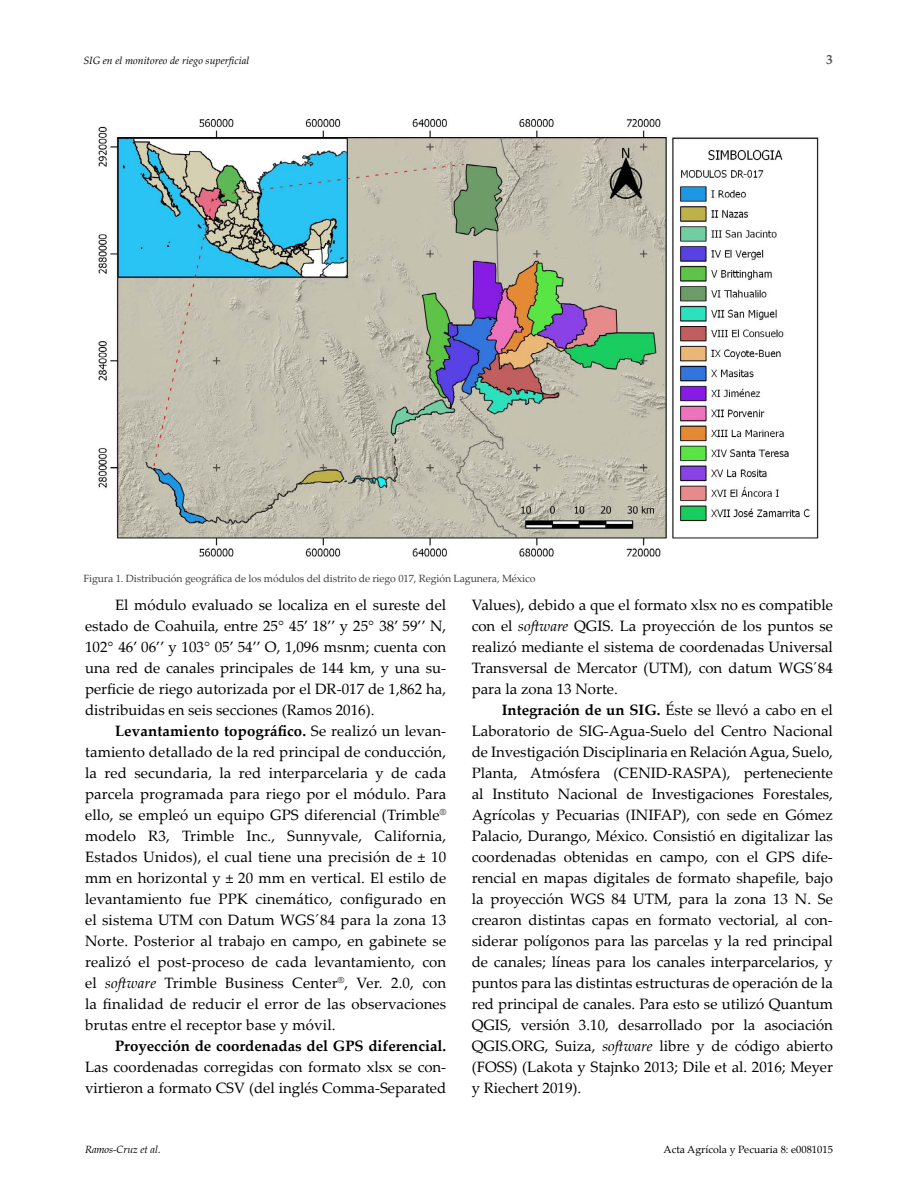
<style>
.page{position:relative;width:918px;height:1188px;background:#fff}
.page>*{position:absolute;margin:0;border:0;box-sizing:border-box;transform-origin:0 0}
.t1{font:15px/21px "Palatino Linotype";color:#000;text-align:justify}
.t2{font:700 15px "Palatino Linotype";color:#000}
.t3{font:700 13.5px "Palatino Linotype";color:#58595b}
.t4{font:10.5px "Palatino Linotype";letter-spacing:-.01em;color:#414042}
.t5{font:italic 10.5px "Palatino Linotype";color:#000}
.t6{font:10.5px "Palatino Linotype";color:#000}
.t7{font:italic 10.5px "Palatino";letter-spacing:-.01em;color:#000}
.s1{font-weight:700}
.s2{font-style:italic}
</style>
<div class="page">
<img style="left:98px;top:118px;width:721px;height:439px">
<p class="t5" style="left:83px;top:53px;width:167px">SIG en el monitoreo de riego superficial</p>
<p class="t4" style="left:83px;top:570px;width:454px">Figura 1. Distribución geográfica de los módulos del distrito de riego 017, Región Lagunera, México</p>
<p class="t3" style="left:826px;top:50px;width:8px">3</p>
<p class="t1" style="left:85px;top:594px;width:363px;text-indent:30px">El módulo evaluado se localiza en el sureste del estado de Coahuila, entre 25° 45’ 18’’ y 25° 38’ 59’’ N, 102° 46’ 06’’ y 103° 05’ 54’’ O, 1,096 msnm; cuenta con una red de canales principales de 144 km, y una su&shy;perficie de riego autorizada por el DR-017 de 1,862 ha, distribuidas en seis secciones (Ramos 2016).</p>
<p class="t1" style="left:85px;top:720px;width:363px;text-indent:30px"><span class="s1">Levantamiento topográfico.</span> Se realizó un levan&shy;tamiento detallado de la red principal de conducción, la red secundaria, la red interparcelaria y de cada parcela programada para riego por el módulo. Para ello, se empleó un equipo GPS diferencial (Trimble<sup>® </sup>modelo R3, Trimble Inc., Sunnyvale, California, Estados Unidos), el cual tiene una precisión de ± 10 mm en horizontal y ± 20 mm en vertical. El estilo de levantamiento fue PPK cinemático, configurado en el sistema UTM con Datum WGS´84 para la zona 13<br>Norte. Posterior al trabajo en campo, en gabinete se realizó el post-proceso de cada levantamiento, con el <span class="s2">software</span> Trimble Business Center<sup>®</sup>, Ver. 2.0, con la finalidad de reducir el error de las observaciones brutas entre el receptor base y móvil.</p>
<p class="t2" style="left:115px;top:1036px;width:333px">Proyección de coordenadas del GPS diferencial.</p>
<p class="t1" style="left:85px;top:1056px;width:363px">Las coordenadas corregidas con formato xlsx se con&shy;virtieron a formato CSV (del inglés Comma-Separated</p>
<p class="t7" style="left:85px;top:1143px;width:77px">Ramos-Cruz et al.</p>
<p class="t1" style="left:472px;top:594px;width:363px">Values), debido a que el formato xlsx no es compatible con el <span class="s2">software</span> QGIS. La proyección de los puntos se realizó mediante el sistema de coordenadas Universal Transversal de Mercator (UTM), con datum WGS´84 para la zona 13 Norte.</p>
<p class="t1" style="left:472px;top:699px;width:363px;text-indent:30px"><span class="s1">Integración de un SIG.</span> Éste se llevó a cabo en el Laboratorio de SIG-Agua-Suelo del Centro Nacional de Investigación Disciplinaria en Relación Agua, Suelo, Planta, Atmósfera (CENID-RASPA), perteneciente al Instituto Nacional de Investigaciones Forestales, Agrícolas y Pecuarias (INIFAP), con sede en Gómez Palacio, Durango, México. Consistió en digitalizar las coordenadas obtenidas en campo, con el GPS dife&shy;rencial en mapas digitales de formato shapefile, bajo la proyección WGS 84 UTM, para la zona 13 N. Se crearon distintas capas en formato vectorial, al con&shy;siderar polígonos para las parcelas y la red principal de canales; líneas para los canales interparcelarios, y puntos para las distintas estructuras de operación de la red principal de canales. Para esto se utilizó Quantum QGIS, versión 3.10, desarrollado por la asociación QGIS.ORG, Suiza, <span class="s2">software</span> libre y de código abierto (FOSS) (Lakota y Stajnko 2013; Dile et al. 2016; Meyer y Riechert 2019).</p>
<p class="t6" style="left:664px;top:1142px;width:171px">Acta Agrícola y Pecuaria 8: e0081015</p>
</div>
